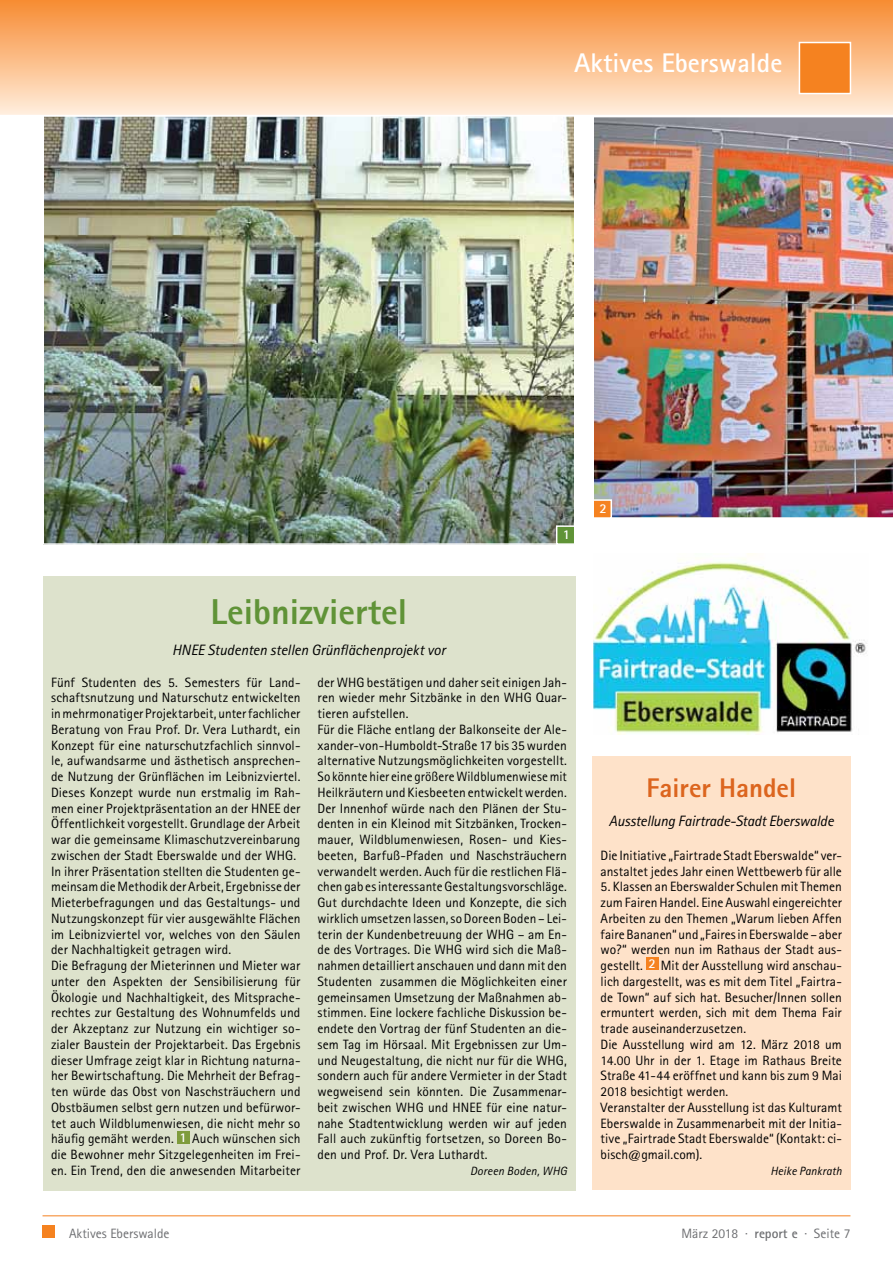
<style>
.page{position:relative;width:893px;height:1263px;background:#fff}
.page>*{position:absolute;margin:0;border:0;box-sizing:border-box;transform-origin:0 0}
.t1{font:700 36px "Rotis Sans Serif AT Extra";color:#609337}
.t2{font:700 27px "Rotis Sans Serif AT";color:#fff}
.t3{font:700 27px "Rotis Sans Serif AT Extra";color:#dc651e}
.t4{font:italic 15px "Rotis Sans Serif AT";letter-spacing:-.005em;color:#000}
.t5{font:13.5px/15.8px "Rotis Sans Serif AT";letter-spacing:.005em;color:#000}
.t6{font:13.5px "Rotis Sans Serif AT";color:#6d6e71}
.t7{font:700 13.5px "Rotis Sans Serif AT";color:#fff}
.t8{font:italic 12px "Rotis Sans Serif AT";letter-spacing:.01em;color:#000}
.s1{font-weight:700;color:#fff}
.s2{font-weight:700}
</style>
<div class="page">
<hr style="left:43px;top:1215px;width:807px;height:1px;background:#f58220">
<div style="left:592px;top:756px;width:258px;height:434px;background:#fee2c9"></div>
<div style="left:646px;top:957px;width:12px;height:13px;background:#f58220"></div>
<img style="left:594px;top:117px;width:299px;height:401px">
<div style="left:43px;top:576px;width:532px;height:614px;background:#dde2cc"></div>
<div style="left:177px;top:1131px;width:12px;height:12px;background:#7f9c3c"></div>
<img style="left:46px;top:118px;width:526px;height:424px">
<div style="left:43px;top:115px;width:532px;height:430px;border:2px solid #fff"></div>
<div style="left:557px;top:526px;width:18px;height:18px;background:#609337"></div>
<div style="left:556px;top:525px;width:19px;height:20px;border:2px solid #fff"></div>
<div style="left:593px;top:500px;width:18px;height:18px;background:#f58220"></div>
<div style="left:592px;top:499px;width:20px;height:20px;border:2px solid #fff"></div>
<img style="left:593px;top:553px;width:274px;height:181px">
<div style="left:0;top:0;width:893px;height:115px;background:linear-gradient(to bottom,#f78b31,#ffeedc)"></div>
<div style="left:43px;top:1225px;width:12px;height:13px;background:#f58220"></div>
<div style="left:799px;top:42px;width:52px;height:52px;background:#f58220;border:2px solid #fff"></div>
<hr style="left:0;top:115px;width:893px;height:1px;background:#fff">
<svg style="left:0;top:0;width:1px;height:115px"></svg>
<h2 class="t2" style="left:574px;top:46px;width:210px">Aktives Eberswalde</h2>
<h1 class="t1" style="left:210px;top:588px;width:198px">Leibnizviertel</h1>
<p class="t4" style="left:172px;top:641px;width:275px">HNEE Studenten stellen Grünflächenprojekt vor</p>
<p class="t7" style="left:563px;top:526px;width:9px">1</p>
<p class="t5" style="left:51px;top:674px;width:251px">Fünf Studenten des 5. Semesters für Land&shy;schaftsnutzung und Naturschutz entwickelten in mehrmonatiger Projektarbeit, unter fachlicher Beratung von Frau Prof. Dr. Vera Luthardt, ein Konzept für eine naturschutzfachlich sinnvol&shy;le, aufwandsarme und ästhetisch ansprechen&shy;de Nutzung der Grünflächen im Leibnizviertel.<br>Dieses Konzept wurde nun erstmalig im Rah&shy;men einer Projektpräsentation an der HNEE der Öffentlichkeit vorgestellt. Grundlage der Arbeit war die gemeinsame Klimaschutzvereinbarung zwischen der Stadt Eberswalde und der WHG.<br>In ihrer Präsentation stellten die Studenten ge&shy;meinsam die Methodik der Arbeit, Ergebnisse der Mieterbefragungen und das Gestaltungs- und Nutzungskonzept für vier ausgewählte Flächen im Leibnizviertel vor, welches von den Säulen der Nachhaltigkeit getragen wird.<br>Die Befragung der Mieterinnen und Mieter war unter den Aspekten der Sensibilisierung für Ökologie und Nachhaltigkeit, des Mitsprache&shy;rechtes zur Gestaltung des Wohnumfelds und der Akzeptanz zur Nutzung ein wichtiger so&shy;zialer Baustein der Projektarbeit. Das Ergebnis dieser Umfrage zeigt klar in Richtung naturna&shy;her Bewirtschaftung. Die Mehrheit der Befrag&shy;ten würde das Obst von Naschsträuchern und Obstbäumen selbst gern nutzen und befürwor&shy;tet auch Wildblumenwiesen, die nicht mehr so häufig gemäht werden. <span class="s1">1</span> Auch wünschen sich die Bewohner mehr Sitzgelegenheiten im Frei&shy;en. Ein Trend, den die anwesenden Mitarbeiter</p>
<p class="t5" style="left:317px;top:674px;width:251px">der WHG bestätigen und daher seit einigen Jah&shy;ren wieder mehr Sitzbänke in den WHG Quar&shy;tieren aufstellen.<br>Für die Fläche entlang der Balkonseite der Ale&shy;xander-von-Humboldt-Straße 17 bis 35 wurden alternative Nutzungsmöglichkeiten vorgestellt.<br>So könnte hier eine größere Wildblumenwiese mit Heilkräutern und Kiesbeeten entwickelt werden.<br>Der Innenhof würde nach den Plänen der Stu&shy;denten in ein Kleinod mit Sitzbänken, Trocken&shy;mauer, Wildblumenwiesen, Rosen- und Kies&shy;beeten, Barfuß-Pfaden und Naschsträuchern verwandelt werden. Auch für die restlichen Flä&shy;chen gab es interessante Gestaltungsvorschläge.<br>Gut durchdachte Ideen und Konzepte, die sich wirklich umsetzen lassen, so Doreen Boden – Lei&shy;terin der Kundenbetreuung der WHG – am En&shy;de des Vortrages. Die WHG wird sich die Maß&shy;nahmen detailliert anschauen und dann mit den Studenten zusammen die Möglichkeiten einer gemeinsamen Umsetzung der Maßnahmen ab&shy;stimmen. Eine lockere fachliche Diskussion be&shy;endete den Vortrag der fünf Studenten an die&shy;sem Tag im Hörsaal. Mit Ergebnissen zur Um&shy;und Neugestaltung, die nicht nur für die WHG, sondern auch für andere Vermieter in der Stadt wegweisend sein könnten. Die Zusammenar&shy;beit zwischen WHG und HNEE für eine natur&shy;nahe Stadtentwicklung werden wir auf jeden Fall auch zukünftig fortsetzen, so Doreen Bo&shy;den und Prof. Dr. Vera Luthardt.</p>
<p class="t8" style="left:470px;top:1164px;width:98px">Doreen Boden, WHG</p>
<p class="t7" style="left:599px;top:500px;width:9px">2</p>
<h2 class="t3" style="left:647px;top:770px;width:151px">Fairer Handel</h2>
<p class="t4" style="left:609px;top:812px;width:226px">Ausstellung Fairtrade-Stadt Eberswalde</p>
<p class="t5" style="left:601px;top:847px;width:243px">Die Initiative „Fairtrade Stadt Eberswalde“ ver&shy;anstaltet jedes Jahr einen Wettbewerb für alle</p>
<p class="t5" style="left:601px;top:879px;width:243px">5. Klassen an Eberswalder Schulen mit Themen zum Fairen Handel. Eine Auswahl eingereichter Arbeiten zu den Themen „Warum lieben Affen faire Bananen“ und „Faires in Eberswalde – aber wo?“ werden nun im Rathaus der Stadt aus&shy;gestellt. <span class="s1">2</span> Mit der Ausstellung wird anschau&shy;lich dargestellt, was es mit dem Titel „Fairtra&shy;de Town“ auf sich hat. Besucher/Innen sollen ermuntert werden, sich mit dem Thema Fair trade auseinanderzusetzen.<br>Die Ausstellung wird am 12. März 2018 um 14.00 Uhr in der 1. Etage im Rathaus Breite Straße 41-44 eröffnet und kann bis zum 9 Mai 2018 besichtigt werden.<br>Veranstalter der Ausstellung ist das Kulturamt Eberswalde in Zusammenarbeit mit der Initia&shy;tive „Fairtrade Stadt Eberswalde“ (Kontakt: ci&shy;bisch@gmail.com).</p>
<p class="t8" style="left:770px;top:1164px;width:73px">Heike Pankrath</p>
<p class="t6" style="left:69px;top:1225px;width:102px">Aktives Eberswalde</p>
<p class="t6" style="left:681px;top:1225px;width:170px">März 2018 · <span class="s2">report e</span> · Seite 7</p>
</div>
